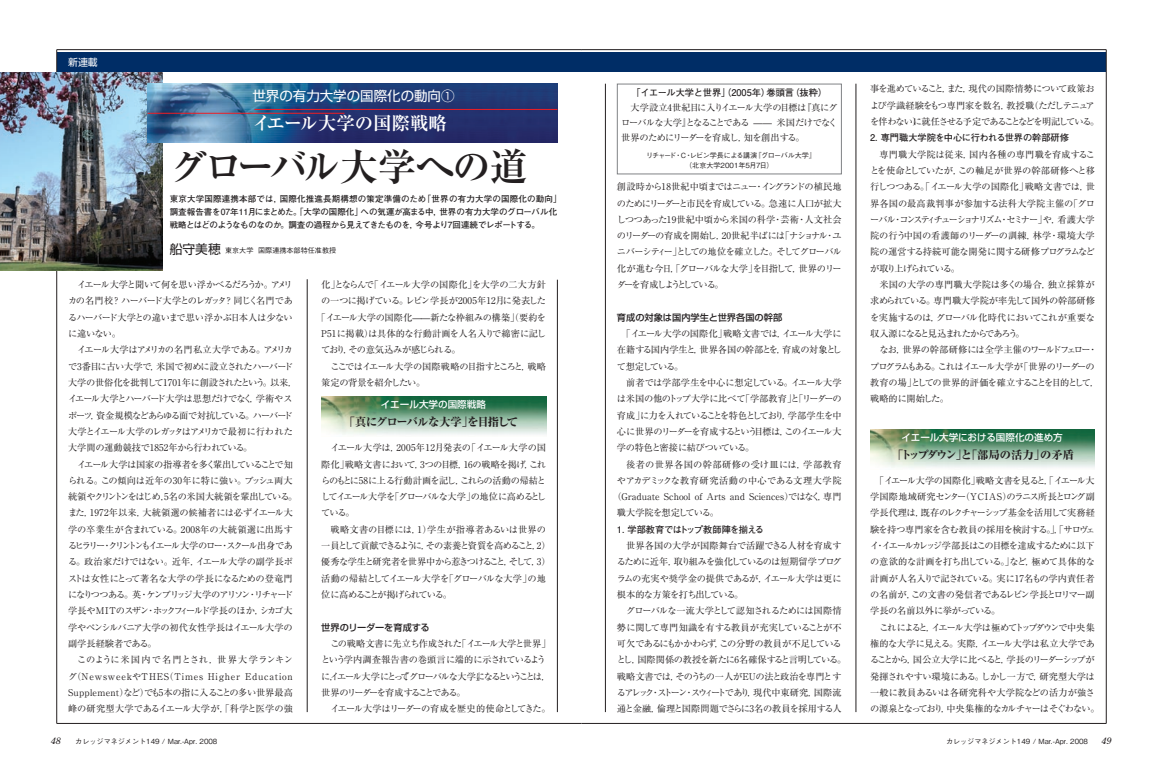
<style>
.page{position:relative;width:1163px;height:766px;background:#fff}
.page>*{position:absolute;margin:0;border:0;box-sizing:border-box;transform-origin:0 0}
.ノーマル{font:700 38.3px "Ryumin Pro";letter-spacing:-.045em;color:#231f20}
.ノーマル-2{font:700 18.4px "Ryumin Pro";color:#fff}
.ノーマル-3{font:13.5px "Shin Go Pro";color:#fff}
.ノーマル-4{font:800 11.3px "Ryumin Pro";color:#231f20}
.ノーマル-5{font:800 11.3px "Ryumin Pro";letter-spacing:-.085em;color:#231f20}
.ノーマル-6{font:9.9px "Shin Go Pro";color:#fff}
.ノーマル-7{font:500 9.6px "Shin Go Pro";color:#fff}
._3段本文{font:9.2px/16.3px "Ryumin Pro";letter-spacing:-.05em;color:#231f20;text-align:justify}
._3段本文-2{font:9.2px/16.3px "Ryumin Pro";letter-spacing:-.085em;color:#231f20}
._3段本文-3{font:9.2px/16.3px "Ryumin Pro";letter-spacing:-.11em;color:#231f20}
._3段本文-4{font:9.2px/16.3px "Ryumin Pro";letter-spacing:-.095em;color:#231f20}
.ノーマル-8{font:9.2px/14.9px "Ryumin Pro";letter-spacing:-.07em;color:#231f20;text-align:justify}
._3段本文-5{font:9.2px "Ryumin Pro";color:#231f20}
._3段本文-6{font:500 9.2px "Shin Go Pro";color:#231f20}
._3段本文-7{font:9.2px "Ryumin Pro";letter-spacing:-.02em;color:#231f20}
._3段本文-8{font:9.2px "Ryumin Pro";letter-spacing:-.01em;color:#231f20}
._3段本文-9{font:9.2px "Ryumin Pro";letter-spacing:-.03em;color:#231f20}
._3段本文-10{font:9.2px "Ryumin Pro";letter-spacing:.015em;color:#231f20}
._3段本文-11{font:9.2px "Ryumin Pro";letter-spacing:-.08em;color:#231f20}
._3段本文-12{font:9.2px "Ryumin Pro";letter-spacing:.025em;color:#231f20}
.ノーマル-9{font:700 9.2px "Futo Go B101 Pro";color:#231f20}
._3段本文-13{font:9.2px "Ryumin Pro";letter-spacing:.055em;color:#231f20}
._3段本文-14{font:700 9.2px "Futo Go B101 Pro";letter-spacing:-.015em;color:#231f20}
._3段本文-15{font:700 9.2px "Futo Go B101 Pro";letter-spacing:-.065em;color:#231f20}
.ノーマル-10{font:italic 9.2px "Century Old Style Std";color:#231f20}
.ノーマル-11{font:700 8.5px/12.8px "Futo Go B101 Pro";color:#231f20}
.ノーマル-12{font:500 7.1px "Gothic BBB Pro";color:#231f20}
.ノーマル-13{font:500 7.1px "Gothic BBB Pro";letter-spacing:-.08em;color:#231f20}
.s1{font-family:"Shin Go Pro";font-weight:400;font-size:12.8px}
</style>
<div class="page">
<div style="left:581px;top:52px;width:525px;height:20px;background:#002d66"></div>
<hr style="left:581px;top:49px;width:525px;height:1px;background:#231f20">
<hr style="left:1105px;top:50px;width:1px;height:673px;background:#231f20">
<hr style="left:581px;top:723px;width:525px;height:1px;background:#231f20">
<hr style="left:605px;top:84px;width:1px;height:627px;background:#231f20">
<div style="left:57px;top:52px;width:524px;height:20px;background:#002d66"></div>
<hr style="left:57px;top:49px;width:524px;height:1px;background:#231f20">
<hr style="left:57px;top:50px;width:1px;height:673px;background:#231f20">
<hr style="left:57px;top:723px;width:524px;height:1px;background:#231f20">
<hr style="left:855px;top:84px;width:1px;height:627px;background:#231f20">
<hr style="left:557px;top:279px;width:1px;height:432px;background:#231f20">
<hr style="left:307px;top:279px;width:1px;height:432px;background:#231f20">
<img style="left:0;top:72px;width:162px;height:198px">
<div style="left:617px;top:84px;width:224px;height:90px;border:1px solid #808285"></div>
<img style="left:321px;top:396px;width:225px;height:39px">
<img style="left:870px;top:429px;width:224px;height:39px">
<img style="left:147px;top:84px;width:410px;height:59px">
<hr style="left:254px;top:109px;width:303px;height:1px;background:#ee1d23">
<hr style="left:147px;top:113px;width:197px;height:1px;background:#ee1d23">
<p class="ノーマル-6" style="left:68px;top:54px;width:31px">新連載</p>
<p class="ノーマル-3" style="left:252px;top:85px;width:203px">世界の有力大学の国際化の動向①</p>
<p class="ノーマル-2" style="left:252px;top:109px;width:196px">イエール大学の国際戦略</p>
<p class="ノーマル" style="left:170px;top:136px;width:359px">グローバル大学への道</p>
<p class="ノーマル-11" style="left:170px;top:191px;width:393px">東京大学国際連携本部では，国際化推進長期構想の策定準備のため「世界の有力大学の国際化の動向」調査報告書を07年11月にまとめた。「大学の国際化」への気運が高まる中，世界の有力大学のグローバル化戦略とはどのようなものなのか。調査の過程から見えてきたものを，今号より7回連続でレポートする。</p>
<p class="ノーマル-12" style="left:170px;top:244px;width:168px"><span class="s1">船守美穂</span> 東京大学 国際連携本部特任准教授</p>
<p class="_3段本文" style="left:68px;top:276px;width:226px;text-indent:9px">イエール大学と聞いて何を思い浮かべるだろうか。アメリカの名門校？ハーバード大学とのレガッタ？同じく名門であるハーバード大学との違いまで思い浮かぶ日本人は少ないに違いない。</p>
<p class="_3段本文" style="left:68px;top:341px;width:231px;text-align:left;text-indent:9px">イエール大学はアメリカの名門私立大学である。アメリカで3番目に古い大学で，米国で初めに設立されたハーバード大学の世俗化を批判して1701年に創設されたという。以来，イエール大学とハーバード大学は思想だけでなく，学術やスポーツ，資金規模などあらゆる面で対抗している。ハーバード大学とイエール大学のレガッタはアメリカで最初に行われた大学間の運動競技で1852年から行われている。</p>
<p class="_3段本文" style="left:68px;top:455px;width:231px;text-align:left;text-indent:9px">イエール大学は国家の指導者を多く輩出していることで知られる。この傾向は近年の30年に特に強い。ブッシュ両大統領やクリントンをはじめ，5名の米国大統領を輩出している。また，1972年以来，大統領選の候補者には必ずイエール大学の卒業生が含まれている。2008年の大統領選に出馬するヒラリー・クリントンもイエール大学のロー・スクール出身である。政治家だけではない。近年，イエール大学の副学長ポストは女性にとって著名な大学の学長になるための登竜門になりつつある。英・ケンブリッジ大学のアリソン・リチャード学長やMITのスザン・ホックフィールド学長のほか，シカゴ大学やペンシルバニア大学の初代女性学長はイエール大学の副学長経験者である。</p>
<p class="_3段本文" style="left:68px;top:651px;width:226px;text-indent:9px">このように米国内で名門とされ，世界大学ランキング （NewsweekやTHES（Times Higher Education Supplement）など）でも5本の指に入ることの多い世界最高峰の研究型大学であるイエール大学が，「科学と医学の強</p>
<p class="ノーマル-10" style="left:51px;top:734px;width:11px">48</p>
<p class="ノーマル-12" style="left:75px;top:735px;width:144px">カレッジマネジメント149 / Mar.-Apr. 2008</p>
<p class="_3段本文-8" style="left:321px;top:277px;width:226px">化」とならんで「イエール大学の国際化」を大学の二大方針</p>
<p class="_3段本文-7" style="left:321px;top:293px;width:226px">の一つに掲げている。レビン学長が2005年12月に発表した</p>
<p class="_3段本文-9" style="left:316px;top:310px;width:231px">「イエール大学の国際化——新たな枠組みの構築」（要約を</p>
<p class="_3段本文-10" style="left:321px;top:326px;width:226px">P51に掲載）は具体的な行動計画を人名入りで綿密に記し</p>
<p class="_3段本文" style="left:321px;top:341px;width:141px">ており，その意気込みが感じられる。</p>
<p class="_3段本文-2" style="left:321px;top:357px;width:226px;text-indent:9px">ここではイエール大学の国際戦略の目指すところと，戦略策定の背景を紹介したい。</p>
<p class="ノーマル-7" style="left:380px;top:396px;width:107px">イエール大学の国際戦略</p>
<p class="ノーマル-5" style="left:344px;top:413px;width:176px">「真にグローバルな大学」を目指して</p>
<p class="_3段本文" style="left:321px;top:439px;width:226px;text-indent:9px">イエール大学は，2005年12月発表の「イエール大学の国際化」戦略文書において，3つの目標，16の戦略を掲げ，これらのもとに58に上る行動計画を記し，これらの活動の帰結としてイエール大学を「グローバルな大学」の地位に高めるとしている。</p>
<p class="_3段本文-2" style="left:321px;top:520px;width:231px;text-indent:9px">戦略文書の目標には，1）学生が指導者あるいは世界の一員として貢献できるように，その素養と資質を高めること，2）優秀な学生と研究者を世界中から惹きつけること，そして，3）活動の帰結としてイエール大学を「グローバルな大学」の地位に高めることが掲げられている。</p>
<p class="_3段本文-6" style="left:321px;top:619px;width:110px">世界のリーダーを育成する</p>
<p class="_3段本文-3" style="left:321px;top:634px;width:231px;text-indent:9px">この戦略文書に先立ち作成された「イエール大学と世界」という学内調査報告書の巻頭言に端的に示されているように，イエール大学にとって「グローバルな大学」になるということは，世界のリーダーを育成することである。</p>
<p class="_3段本文-11" style="left:330px;top:701px;width:221px">イエール大学はリーダーの育成を歴史的使命としてきた。</p>
<p class="ノーマル-9" style="left:631px;top:85px;width:197px">「イエール大学と世界」（2005年）巻頭言（抜粋）</p>
<p class="ノーマル-8" style="left:621px;top:100px;width:218px">　大学設立4世紀目に入りイエール大学の目標は『真にグローバルな大学』となることである —— 米国だけでなく世界のためにリーダーを育成し，知を創出する。</p>
<p class="ノーマル-13" style="left:646px;top:149px;width:171px">リチャード・C・レビン学長による講演『グローバル大学』</p>
<p class="ノーマル-12" style="left:685px;top:159px;width:90px">（北京大学2001年5月7日）</p>
<p class="_3段本文" style="left:617px;top:178px;width:226px">創設時から18世紀中頃まではニュー・イングランドの植民地のためにリーダーと市民を育成している。急速に人口が拡大しつつあった19世紀中頃から米国の科学・芸術・人文社会のリーダーの育成を開始し，20世紀半ばには「ナショナル・ユニバーシティー」としての地位を確立した。そしてグローバル化が進む今日，「グローバルな大学」を目指して，世界のリーダーを育成しようとしている。</p>
<p class="_3段本文-6" style="left:617px;top:309px;width:167px">育成の対象は国内学生と世界各国の幹部</p>
<p class="_3段本文" style="left:617px;top:325px;width:226px;text-indent:5px">「イエール大学の国際化」戦略文書では，イエール大学に在籍する国内学生と，世界各国の幹部とを，育成の対象として想定している。</p>
<p class="_3段本文" style="left:617px;top:373px;width:226px;text-indent:9px">前者では学部学生を中心に想定している。イエール大学は米国の他のトップ大学に比べて「学部教育」と「リーダーの育成」に力を入れていることを特色としており，学部学生を中心に世界のリーダーを育成するという目標は，このイエール大学の特色と密接に結びついている。</p>
<p class="_3段本文-13" style="left:626px;top:456px;width:217px">後者の世界各国の幹部研修の受け皿には，学部教育</p>
<p class="_3段本文-12" style="left:617px;top:473px;width:226px">やアカデミックな教育研究活動の中心である文理大学院</p>
<p class="_3段本文-5" style="left:612px;top:489px;width:231px">（Graduate School of Arts and Sciences）ではなく，専門</p>
<p class="_3段本文-2" style="left:617px;top:504px;width:103px">職大学院を想定している。</p>
<p class="_3段本文-15" style="left:617px;top:522px;width:149px">1. 学部教育ではトップ教師陣を揃える</p>
<p class="_3段本文" style="left:617px;top:536px;width:226px;text-indent:9px">世界各国の大学が国際舞台で活躍できる人材を育成するために近年，取り組みを強化しているのは短期留学プログラムの充実や奨学金の提供であるが，イエール大学は更に根本的な方策を打ち出している。</p>
<p class="_3段本文" style="left:617px;top:602px;width:231px;text-align:center">グローバルな一流大学として認知されるためには国際情<br>勢に関して専門知識を有する教員が充実していることが不可欠であるにもかかわらず，この分野の教員が不足しているとし，国際関係の教授を新たに6名確保すると言明している。戦略文書では，そのうちの一人がEUの法と政治を専門とするアレック・ストーン・スウィートであり，現代中東研究，国際流通と金融，倫理と国際問題でさらに3名の教員を採用する人</p>
<p class="_3段本文-2" style="left:870px;top:80px;width:231px">事を進めていること，また，現代の国際情勢について政策および学識経験をもつ専門家を数名，教授職（ただしテニュアを伴わない）に就任させる予定であることなどを明記している。</p>
<p class="_3段本文-14" style="left:870px;top:130px;width:200px">2. 専門職大学院を中心に行われる世界の幹部研修</p>
<p class="_3段本文" style="left:870px;top:145px;width:226px;text-indent:9px">専門職大学院は従来，国内各種の専門職を育成することを使命としていたが，この軸足が世界の幹部研修へと移行しつつある。「イエール大学の国際化」戦略文書では，世界各国の最高裁判事が参加する法科大学院主催の「グローバル・コンスティチューショナリズム・セミナー」や，看護大学院の行う中国の看護師のリーダーの訓練，林学・環境大学院の運営する持続可能な開発に関する研修プログラムなどが取り上げられている。</p>
<p class="_3段本文" style="left:870px;top:276px;width:226px;text-indent:9px">米国の大学の専門職大学院は多くの場合，独立採算が求められている。専門職大学院が率先して国外の幹部研修を実施するのは，グローバル化時代においてこれが重要な収入源になると見込まれたからであろう。</p>
<p class="_3段本文-4" style="left:870px;top:341px;width:231px;text-indent:9px">なお，世界の幹部研修には全学主催のワールドフェロー・プログラムもある。これはイエール大学が「世界のリーダーの教育の場」としての世界的評価を確立することを目的として，戦略的に開始した。</p>
<p class="ノーマル-7" style="left:901px;top:429px;width:163px">イエール大学における国際化の進め方</p>
<p class="ノーマル-4" style="left:891px;top:446px;width:184px">　「トップダウン」と「部局の活力」の矛盾</p>
<p class="_3段本文" style="left:870px;top:471px;width:226px;text-indent:5px">「イエール大学の国際化」戦略文書を見ると，「イエール大学国際地域研究センター（YCIAS）のラニス所長とロング副学長代理は，既存のレクチャーシップ基金を活用して実務経験を持つ専門家を含む教員の採用を検討する。」，「サロヴェイ・イエールカレッジ学部長はこの目標を達成するために以下の意欲的な計画を打ち出している。」など，極めて具体的な計画が人名入りで記されている。実に17名もの学内責任者の名前が，この文書の発信者であるレビン学長とロリマー副学長の名前以外に挙がっている。</p>
<p class="_3段本文" style="left:870px;top:618px;width:231px;text-align:center">これによると，イエール大学は極めてトップダウンで中央集<br>権的な大学に見える。実際，イエール大学は私立大学であることから，国公立大学に比べると，学長のリーダーシップが発揮されやすい環境にある。しかし一方で，研究型大学は一般に教員あるいは各研究科や大学院などの活力が強さの源泉となっており，中央集権的なカルチャーはそぐわない。</p>
<p class="ノーマル-12" style="left:945px;top:735px;width:144px">カレッジマネジメント149 / Mar.-Apr. 2008</p>
<p class="ノーマル-10" style="left:1101px;top:734px;width:11px">49</p>
</div>
